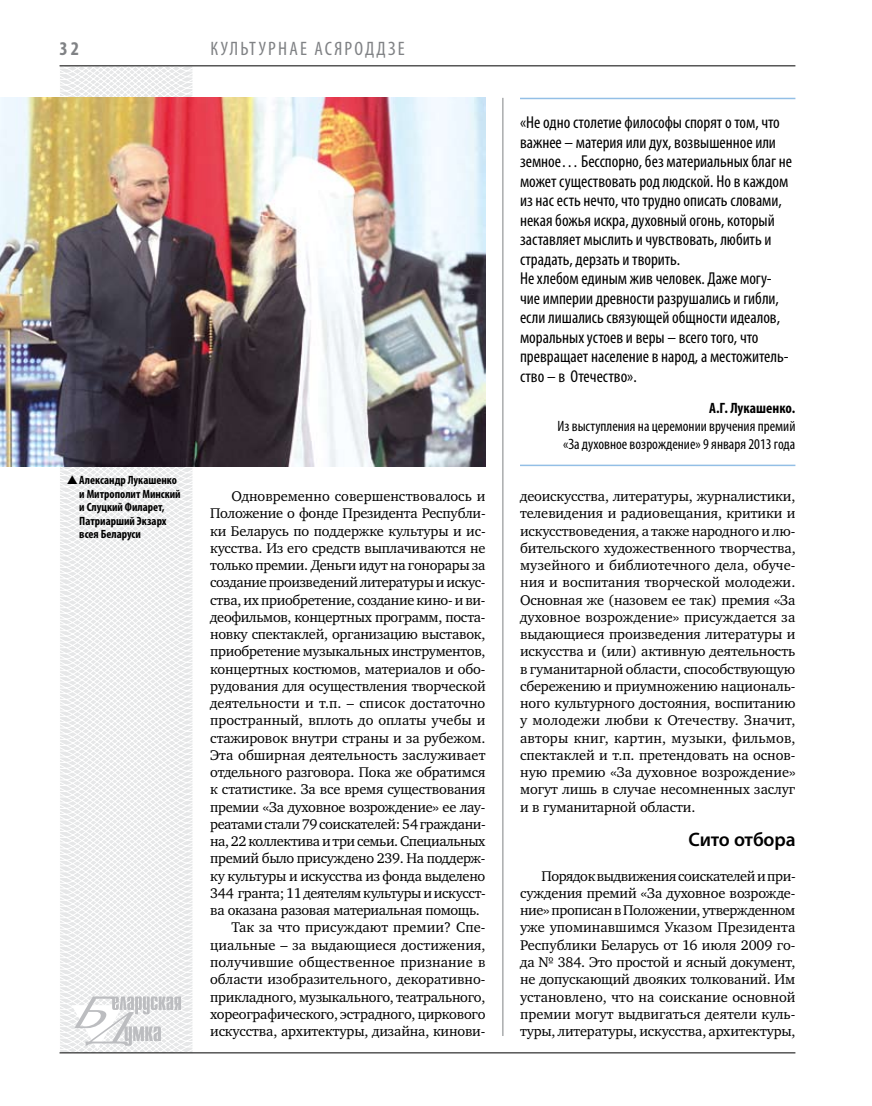
<style>
.page{position:relative;width:872px;height:1106px;background:#fff}
.page>*{position:absolute;margin:0;border:0;box-sizing:border-box;transform-origin:0 0}
.t1{font:condensed 19.5px "Myriad Pro";letter-spacing:.15em;color:#808285}
.t2{font:600 19.5px "Myriad Pro";letter-spacing:-.01em;color:#000}
.t3{font:700 condensed 19.5px "Myriad Pro";color:#808285}
.t4{font:condensed 17.25px/19.5px "Myriad Pro";color:#000}
.t5{font:condensed 15px/18px "Myriad Pro";color:#000;text-align:center}
.t6{font:700 condensed 15px "Myriad Pro";color:#000}
.t7{font:14.4px/17.2px "Charter C";letter-spacing:-.015em;color:#000;text-align:justify}
.t8{font:14.4px "Charter C";letter-spacing:.005em;color:#000}
.t9{font:14.4px "Charter C";letter-spacing:.01em;color:#000}
.t10{font:700 condensed 12px/13.5px "Myriad Pro";color:#000}
</style>
<div class="page">
<svg style="left:2px;top:65px;width:249px;height:989px"></svg>
<hr style="left:502px;top:98px;width:1px;height:938px;background:#808285">
<hr style="left:60px;top:1052px;width:735px;height:1px;background:#000">
<svg style="left:71px;top:996px;width:110px;height:53px"></svg>
<hr style="left:60px;top:65px;width:735px;height:1px;background:#000">
<hr style="left:520px;top:98px;width:275px;height:1px;background:#93bfe6">
<hr style="left:520px;top:464px;width:275px;height:2px;background:#93bfe6">
<img style="left:0;top:97px;width:485px;height:369px">
<svg style="left:67px;top:475px;width:23px;height:10px"></svg>
<h1 class="t3" style="left:60px;top:37px;width:21px">32</h1>
<h1 class="t1" style="left:210px;top:37px;width:196px">культурнае асяроддзе</h1>
<p class="t10" style="left:79px;top:473px;width:103px">Александр Лукашенко и Митрополит Минский и Слуцкий Филарет,<br>Патриарший Экзарх всея Беларуси</p>
<p class="t7" style="left:231px;top:487px;width:256px">Одновременно совершенствовалось и</p>
<p class="t7" style="left:210px;top:505px;width:277px">Положение о фонде Президента Республи-</p>
<p class="t7" style="left:210px;top:522px;width:277px">ки Беларусь по поддержке культуры и ис-</p>
<p class="t7" style="left:210px;top:539px;width:277px">кусства. Из его средств выплачиваются не</p>
<p class="t7" style="left:210px;top:556px;width:277px">только премии. Деньги идут на гонорары за</p>
<p class="t7" style="left:210px;top:574px;width:277px">создание произведений литературы и искус-</p>
<p class="t7" style="left:210px;top:591px;width:277px">ства, их приобретение, создание кино- и ви-</p>
<p class="t7" style="left:210px;top:608px;width:277px">деофильмов, концертных программ, поста-</p>
<p class="t7" style="left:210px;top:625px;width:277px">новку спектаклей, организацию выставок,</p>
<p class="t7" style="left:210px;top:643px;width:277px">приобретение музыкальных инструментов,</p>
<p class="t7" style="left:210px;top:660px;width:277px">концертных костюмов, материалов и обо-</p>
<p class="t7" style="left:210px;top:677px;width:277px">рудования для осуществления творческой</p>
<p class="t8" style="left:210px;top:695px;width:277px">деятельности и т.п. – список достаточно</p>
<p class="t7" style="left:210px;top:712px;width:277px">пространный, вплоть до оплаты учебы и</p>
<p class="t7" style="left:210px;top:729px;width:277px">стажировок внутри страны и за рубежом.</p>
<p class="t7" style="left:210px;top:746px;width:277px">Эта обширная деятельность заслуживает</p>
<p class="t7" style="left:210px;top:763px;width:277px">отдельного разговора. Пока же обратимся</p>
<p class="t7" style="left:210px;top:781px;width:277px">к статистике. За все время существования</p>
<p class="t7" style="left:210px;top:798px;width:277px">премии «За духовное возрождение» ее лау-</p>
<p class="t7" style="left:210px;top:815px;width:277px">реатами стали 79 соискателей: 54 граждани-</p>
<p class="t7" style="left:210px;top:832px;width:277px">на, 22 коллектива и три семьи. Специальных</p>
<p class="t7" style="left:210px;top:850px;width:277px">премий было присуждено 239. На поддерж-</p>
<p class="t7" style="left:210px;top:867px;width:277px">ку культуры и искусства из фонда выделено</p>
<p class="t7" style="left:210px;top:884px;width:276px">344 гранта; 11 деятелям культуры и искусст-</p>
<p class="t7" style="left:210px;top:901px;width:271px">ва оказана разовая материальная помощь.</p>
<p class="t8" style="left:231px;top:919px;width:256px">Так за что присуждают премии? Спе-</p>
<p class="t8" style="left:210px;top:936px;width:277px">циальные – за выдающиеся достижения,</p>
<p class="t9" style="left:210px;top:954px;width:277px">получившие общественное признание в</p>
<p class="t7" style="left:210px;top:970px;width:277px">области изобразительного, декоративно-</p>
<p class="t7" style="left:210px;top:988px;width:277px">прикладного, музыкального, театрального,</p>
<p class="t7" style="left:210px;top:1005px;width:277px">хореографического, эстрадного, циркового</p>
<p class="t7" style="left:210px;top:1022px;width:277px">искусства, архитектуры, дизайна, кинови-</p>
<p class="t4" style="left:520px;top:112px;width:274px">«Не одно столетие философы спорят о том, что важнее – материя или дух, возвышенное или земное… Бесспорно, без материальных благ не может существовать род людской. Но в каждом из нас есть нечто, что трудно описать словами, некая божья искра, духовный огонь, который заставляет мыслить и чувствовать, любить и страдать, дерзать и творить.<br>Не хлебом единым жив человек. Даже могу&shy;чие империи древности разрушались и гибли, если лишались связующей общности идеалов, моральных устоев и веры – всего того, что превращает население в народ, а местожитель&shy;ство – в Отечество».</p>
<p class="t6" style="left:709px;top:399px;width:88px">А.Г. Лукашенко.</p>
<p class="t5" style="left:557px;top:417px;width:240px">Из выступления на церемонии вручения премий «За духовное возрождение» 9 января 2013 года</p>
<p class="t7" style="left:520px;top:488px;width:277px">деоискусства, литературы, журналистики, телевидения и радиовещания, критики и искусствоведения, а также народного и лю&shy;бительского художественного творчества, музейного и библиотечного дела, обуче&shy;ния и воспитания творческой молодежи.<br>Основная же (назовем ее так) премия «За духовное возрождение» присуждается за выдающиеся произведения литературы и искусства и (или) активную деятельность в гуманитарной области, способствующую сбережению и приумножению националь&shy;ного культурного достояния, воспитанию у молодежи любви к Отечеству. Значит, авторы книг, картин, музыки, фильмов, спектаклей и т.п. претендовать на основ&shy;ную премию «За духовное возрождение» могут лишь в случае несомненных заслуг и в гуманитарной области.</p>
<h1 class="t2" style="left:688px;top:827px;width:109px">Сито отбора</h1>
<p class="t7" style="left:520px;top:867px;width:277px;text-indent:21px">Порядок выдвижения соискателей и при&shy;суждения премий «За духовное возрожде&shy;ние» прописан в Положении, утвержденном уже упоминавшимся Указом Президента Республики Беларусь от 16 июля 2009 го&shy;да № 384. Это простой и ясный документ, не допускающий двояких толкований. Им установлено, что на соискание основной премии могут выдвигаться деятели куль&shy;туры, литературы, искусства, архитектуры,</p>
</div>
